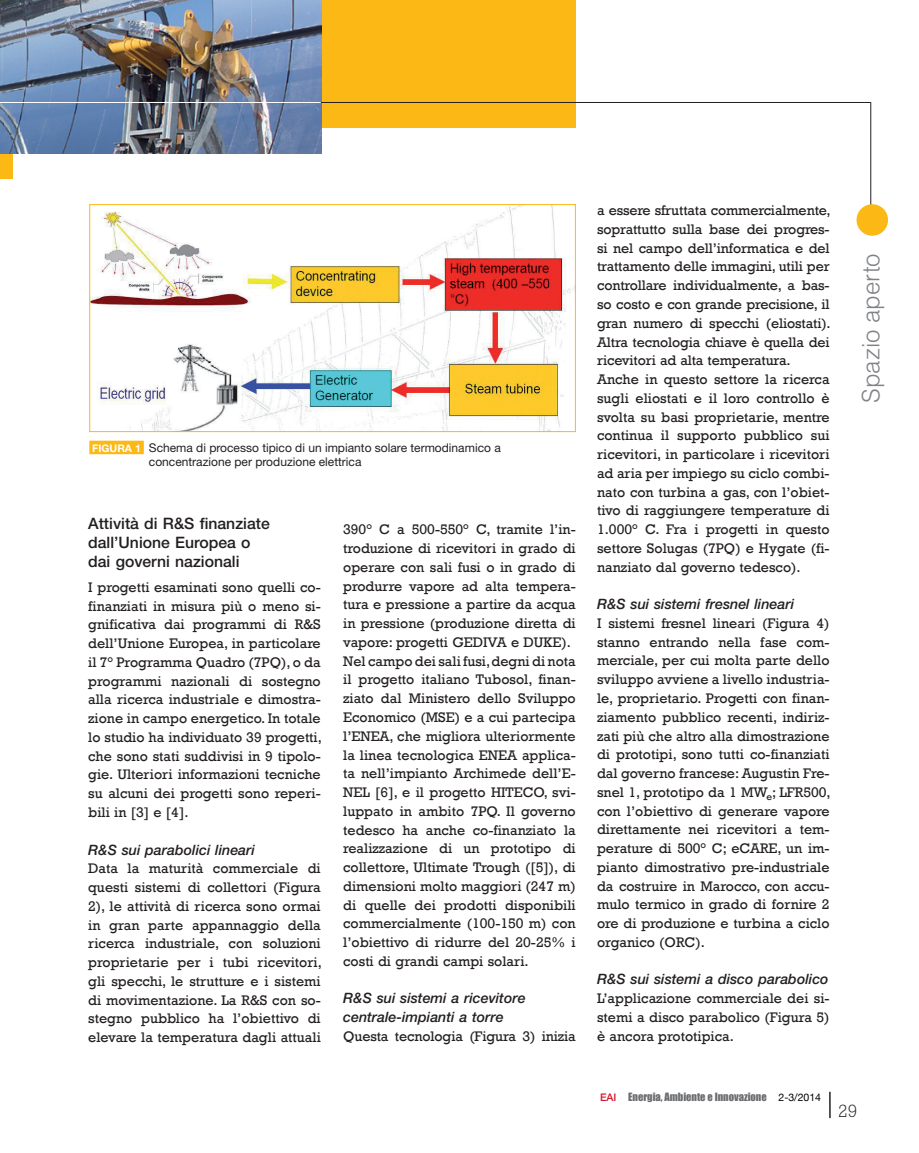
<style>
.page{position:relative;width:919px;height:1153px;background:#fff}
.page>*{position:absolute;margin:0;border:0;box-sizing:border-box;transform-origin:0 0}
.t1{font:300 24px "Helvetica";color:#808285}
.t2{font:300 18px "Rockwell";color:#231f20}
.t3{font:500 15.75px/18.8px "Helvetica Neue";color:#231f20}
.t4{font:14.25px/18.8px "Rockwell";color:#231f20;text-align:justify}
.t5{font:italic 500 14.25px/18.8px "Helvetica Neue";color:#231f20}
.t6{font:12px/14.2px "Helvetica Neue";color:#231f20}
.t7{font:10.5px "Impact";color:#6c6d70}
.s1{font-weight:700;font-size:10.5px;color:#fff}
.s2{font-family:"Helvetica Neue";font-weight:500;color:#d7162e}
.s3{font-family:"Helvetica Neue";color:#000}
</style>
<div class="page">
<div style="left:320px;top:0;width:255px;height:128px;background:#fcb814"></div>
<svg style="left:829px;top:1091px;width:1px;height:26px"></svg>
<hr style="left:870px;top:102px;width:1px;height:128px;background:#231f20">
<div style="left:0;top:153px;width:13px;height:26px;background:#fcb814"></div>
<img style="left:0;top:0;width:321px;height:153px">
<img style="left:91px;top:206px;width:482px;height:224px">
<div style="left:89px;top:204px;width:486px;height:228px;border:1px solid #fcb814"></div>
<div style="left:89px;top:440px;width:55px;height:14px;background:#fcb814"></div>
<hr style="left:320px;top:102px;width:550px;height:1px;background:#231f20">
<hr style="left:0;top:102px;width:321px;height:1px;background:#fff">
<div style="left:856px;top:204px;width:32px;height:32px;background:#fcb814;border-radius:50%"></div>
<p class="t6" style="left:149px;top:441px;width:353px;text-indent:-57px"><span class="s1">FIGURA 1</span> Schema di processo tipico di un impianto solare termodinamico a concentrazione per produzione elettrica</p>
<p class="t3" style="left:88px;top:515px;width:183px">Attività di R&amp;S finanziate dall’Unione Europea o dai governi nazionali</p>
<p class="t4" style="left:88px;top:577px;width:235px">I progetti esaminati sono quelli co&shy;finanziati in misura più o meno si&shy;gnificativa dai programmi di R&amp;S dell’Unione Europea, in particolare il 7° Programma Quadro (7PQ), o da programmi nazionali di sostegno alla ricerca industriale e dimostra&shy;zione in campo energetico. In totale lo studio ha individuato 39 progetti, che sono stati suddivisi in 9 tipolo&shy;gie. Ulteriori informazioni tecniche su alcuni dei progetti sono reperi&shy;bili in [3] e [4].</p>
<p class="t5" style="left:88px;top:841px;width:168px">R&amp;S sui parabolici lineari</p>
<p class="t4" style="left:88px;top:858px;width:235px">Data la maturità commerciale di questi sistemi di collettori (Figura 2), le attività di ricerca sono ormai in gran parte appannaggio della ricerca industriale, con soluzioni proprietarie per i tubi ricevitori, gli specchi, le strutture e i sistemi di movimentazione. La R&amp;S con so&shy;stegno pubblico ha l’obiettivo di elevare la temperatura dagli attuali</p>
<p class="t4" style="left:343px;top:520px;width:234px;text-align:left">390° C a 500-550° C, tramite l’in&shy;troduzione di ricevitori in grado di operare con sali fusi o in grado di produrre vapore ad alta tempera&shy;tura e pressione a partire da acqua in pressione (produzione diretta di vapore: progetti GEDIVA e DUKE).<br>Nel campo dei sali fusi, degni di nota il progetto italiano Tubosol, finan&shy;ziato dal Ministero dello Sviluppo Economico (MSE) e a cui partecipa l’ENEA, che migliora ulteriormente la linea tecnologica ENEA applica&shy;ta nell’impianto Archimede dell’E-NEL [6], e il progetto HITECO, svi&shy;luppato in ambito 7PQ. Il governo tedesco ha anche co-finanziato la realizzazione di un prototipo di collettore, Ultimate Trough ([5]), di dimensioni molto maggiori (247 m) di quelle dei prodotti disponibili commercialmente (100-150 m) con l’obiettivo di ridurre del 20-25% i costi di grandi campi solari.</p>
<p class="t5" style="left:343px;top:990px;width:184px">R&amp;S sui sistemi a ricevitore centrale-impianti a torre</p>
<p class="t4" style="left:343px;top:1026px;width:234px">Questa tecnologia (Figura 3) inizia</p>
<p class="t4" style="left:597px;top:201px;width:235px;text-align:left">a essere sfruttata commercialmente, soprattutto sulla base dei progres&shy;si nel campo dell’informatica e del trattamento delle immagini, utili per controllare individualmente, a bas&shy;so costo e con grande precisione, il gran numero di specchi (eliostati).<br>Altra tecnologia chiave è quella dei ricevitori ad alta temperatura.<br>Anche in questo settore la ricerca sugli eliostati e il loro controllo è svolta su basi proprietarie, mentre continua il supporto pubblico sui ricevitori, in particolare i ricevitori ad aria per impiego su ciclo combi&shy;nato con turbina a gas, con l’obiet&shy;tivo di raggiungere temperature di 1.000° C. Fra i progetti in questo settore Solugas (7PQ) e Hygate (fi&shy;nanziato dal governo tedesco).</p>
<p class="t5" style="left:597px;top:596px;width:198px">R&amp;S sui sistemi fresnel lineari</p>
<p class="t4" style="left:597px;top:613px;width:235px">I sistemi fresnel lineari (Figura 4) stanno entrando nella fase com&shy;merciale, per cui molta parte dello sviluppo avviene a livello industria&shy;le, proprietario. Progetti con finan&shy;ziamento pubblico recenti, indiriz&shy;zati più che altro alla dimostrazione di prototipi, sono tutti co-finanziati dal governo francese: Augustin Fre&shy;snel 1, prototipo da 1 MW<sub>e</sub>; LFR500, con l’obiettivo di generare vapore direttamente nei ricevitori a tem&shy;perature di 500° C; eCARE, un im&shy;pianto dimostrativo pre-industriale da costruire in Marocco, con accu&shy;mulo termico in grado di fornire 2 ore di produzione e turbina a ciclo organico (ORC).</p>
<p class="t5" style="left:597px;top:971px;width:233px">R&amp;S sui sistemi a disco parabolico</p>
<p class="t4" style="left:597px;top:988px;width:234px">L’applicazione commerciale dei si&shy;stemi a disco parabolico (Figura 5) è ancora prototipica.</p>
<h1 class="t1" style="left:862px;top:403px;width:151px;rotate:-90deg">Spazio aperto</h1>
<p class="t7" style="left:600px;top:1090px;width:223px"><span class="s2">EAI</span> Energia, Ambiente e Innovazione <span class="s3">2-3/2014</span></p>
<p class="t2" style="left:838px;top:1104px;width:21px">29</p>
</div>
